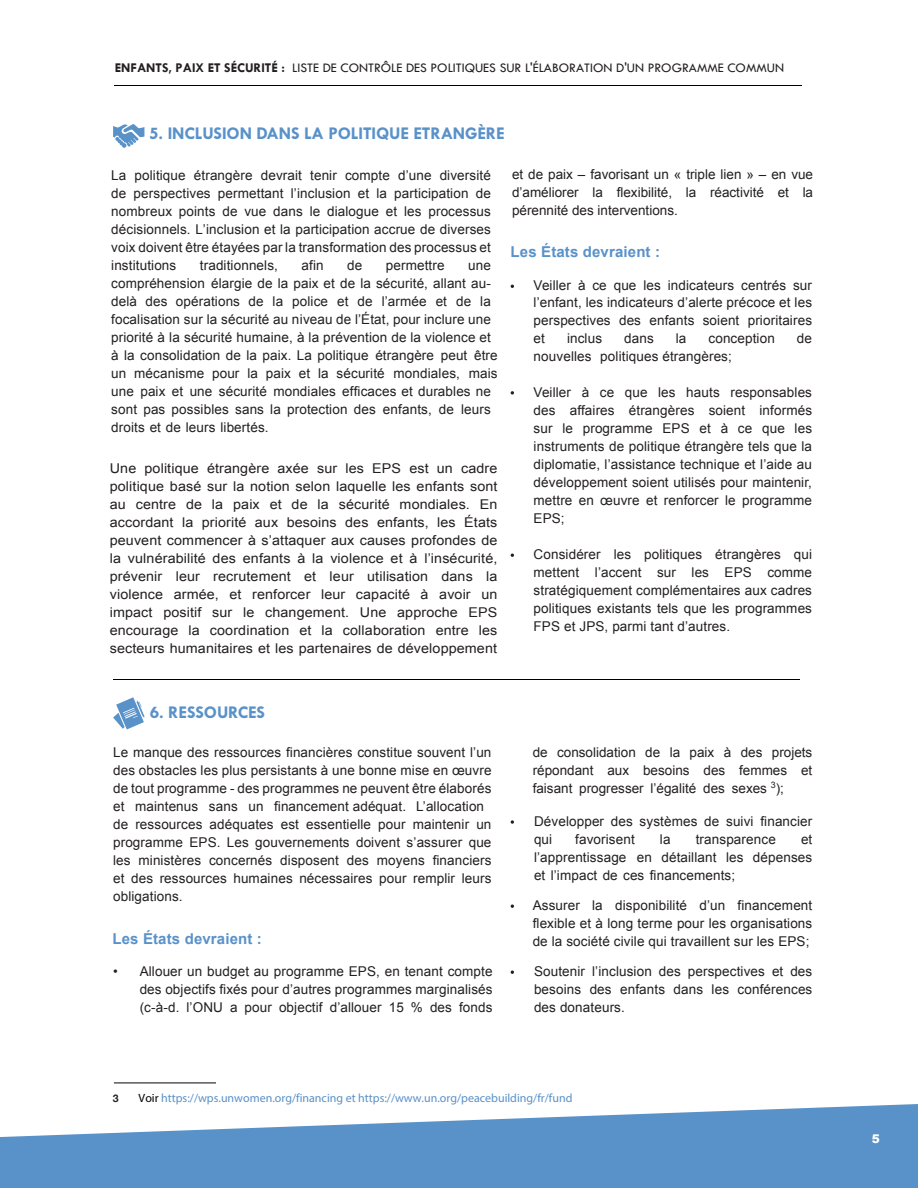
<style>
.page{position:relative;width:918px;height:1188px;background:#fff}
.page>*{position:absolute;margin:0;border:0;box-sizing:border-box;transform-origin:0 0}
.t1{font:700 18px "Tw Cen MT Std";letter-spacing:-.01em;color:#5991c9}
.t2{font:700 15px "Arial";letter-spacing:.01em;color:#5991c9}
.t3{font:13.5px/18px "Arial";letter-spacing:.01em;color:#231f20;text-align:justify}
.t4{font:13.5px/18px "Arial";letter-spacing:.01em;color:#231f20;text-align:justify;scale:1.06 1}
.t5{font:13.5px/18px "Arial";letter-spacing:.01em;color:#231f20;text-align:justify}
.t6{font:13.5px "Tw Cen";color:#231f20}
.t7{font:12px "Myriad Pro";color:#5991c9}
.t8{font:900 12px "Arial";color:#fff}
.t9{font:700 10.5px "Helvetica Neue";color:#231f20}
.s1{font-weight:700}
.s2{font-style:inherit}
.s3{color:#000}
</style>
<div class="page">
<svg style="left:0;top:1104px;width:918px;height:84px;fill:#5991c9"></svg>
<hr style="left:115px;top:85px;width:687px;height:1px;background:#000">
<svg style="left:113px;top:124px;width:31px;height:24px"></svg>
<svg style="left:511px;top:391px;width:3px;height:4px"></svg>
<hr style="left:113px;top:680px;width:687px;height:1px;background:#000">
<svg style="left:113px;top:697px;width:31px;height:32px"></svg>
<svg style="left:511px;top:820px;width:3px;height:4px"></svg>
<hr style="left:114px;top:1082px;width:102px;height:2px;background:#57585a">
<p class="t6" style="left:115px;top:60px;width:671px"><span class="s1">ENFANTS, PAIX ET SÉCURITÉ :</span> LISTE DE CONTRÔLE DES POLITIQUES SUR L'ÉLABORATION D'UN PROGRAMME COMMUN</p>
<p class="t1" style="left:149px;top:124px;width:357px">5. INCLUSION DANS LA POLITIQUE ETRANGÈRE</p>
<p class="t3" style="left:111px;top:166px;width:381px">La politique étrangère devrait tenir compte d’une diversité de perspectives permettant l’inclusion et la participation de nombreux points de vue dans le dialogue et les processus décisionnels. L’inclusion et la participation accrue de diverses voix doivent être étayées par la transformation des processus et institutions</p>
<p class="t3" style="left:200px;top:256px;width:80px">traditionnels,</p>
<p class="t3" style="left:302px;top:256px;width:24px">afin</p>
<p class="t3" style="left:347px;top:256px;width:17px">de</p>
<p class="t3" style="left:386px;top:256px;width:60px">permettre</p>
<p class="t3" style="left:111px;top:256px;width:388px;text-align:left;text-indent:357px">une compréhension élargie de la paix et de la sécurité, allant au&shy;delà des opérations de la police et de l’armée et de la focalisation sur la sécurité au niveau de l’État, pour inclure une priorité à la sécurité humaine, à la prévention de la violence et à la consolidation de la paix. La politique étrangère peut être un mécanisme pour la paix et <span class="s2">la</span> sécurité mondiales, mais une paix et une sécurité mondiales efficaces et durables ne sont pas possibles sans la protection des enfants, de leurs droits et de leurs libertés.</p>
<p class="t4" style="left:110px;top:459px;width:367px">Une politique étrangère axée sur les EPS est un cadre politique basé sur la notion selon laquelle les enfants sont au centre de la paix et de la sécurité mondiales. En accordant la priorité aux besoins des enfants, les États peuvent commencer à s’attaquer aux causes profondes de la vulnérabilité des enfants à la violence et à l’insécurité, prévenir leur recrutement et leur utilisation dans la violence armée, et renforcer leur capacité à avoir un impact positif sur le changement. Une approche EPS encourage la coordination et la collaboration entre les secteurs humanitaires et les partenaires de développement</p>
<p class="t5" style="left:512px;top:166px;width:303px">et de paix – favorisant un « triple lien » – en vue d’améliorer la flexibilité, la réactivité et la pérennité des interventions.</p>
<p class="t2" style="left:511px;top:241px;width:151px">Les États devraient :</p>
<p class="t3" style="left:534px;top:276px;width:280px">Veiller à ce que les indicateurs centrés sur l’enfant, les indicateurs d’alerte précoce et les perspectives des enfants soient prioritaires et</p>
<p class="t3" style="left:567px;top:330px;width:37px">inclus</p>
<p class="t3" style="left:624px;top:330px;width:31px">dans</p>
<p class="t3" style="left:676px;top:330px;width:12px">la</p>
<p class="t3" style="left:709px;top:330px;width:68px">conception</p>
<p class="t3" style="left:797px;top:330px;width:17px">de</p>
<p class="t3" style="left:534px;top:348px;width:200px">nouvelles politiques étrangères;</p>
<p class="t3" style="left:534px;top:384px;width:280px">Veiller à ce que les hauts responsables des affaires étrangères soient informés sur le programme EPS et à ce que les instruments de politique étrangère tels que la diplomatie, l’assistance technique et l’aide au développement soient utilisés pour maintenir, mettre en œuvre et renforcer le programme EPS;</p>
<p class="t3" style="left:534px;top:546px;width:280px">Considérer les politiques étrangères qui mettent l’accent sur les EPS comme stratégiquement complémentaires aux cadres politiques existants tels que les programmes FPS et JPS, parmi tant d’autres.</p>
<p class="t1" style="left:150px;top:703px;width:117px">6. RESSOURCES</p>
<p class="t3" style="left:113px;top:743px;width:380px;text-align:left">Le manque des ressources financières constitue souvent l’un des obstacles les plus persistants à une bonne mise en œuvre de tout programme - des programmes ne peuvent être élaborés et maintenus sans un financement adéquat. L’allocation de ressources adéquates est essentielle pour maintenir un programme EPS. Les gouvernements doivent s’assurer que les ministères concernés disposent des moyens financiers et des ressources humaines nécessaires pour remplir leurs obligations.</p>
<p class="t2" style="left:113px;top:929px;width:151px">Les États devraient :</p>
<p class="t3" style="left:113px;top:963px;width:6px">•</p>
<p class="t3" style="left:140px;top:963px;width:354px">Allouer un budget au programme EPS, en tenant compte des objectifs fixés pour d’autres programmes marginalisés (c-à-d. l’ONU a pour objectif d’allouer 15 % des fonds</p>
<p class="t5" style="left:533px;top:743px;width:281px">de consolidation de la paix à des projets répondant aux besoins des femmes et faisant progresser l’égalité des sexes <sup>3</sup>);</p>
<p class="t3" style="left:534px;top:813px;width:280px">Développer des systèmes de suivi financier qui</p>
<p class="t3" style="left:575px;top:831px;width:61px">favorisent</p>
<p class="t3" style="left:660px;top:831px;width:12px">la</p>
<p class="t3" style="left:696px;top:831px;width:82px">transparence</p>
<p class="t3" style="left:534px;top:831px;width:280px;text-indent:267px">et l’apprentissage en détaillant les dépenses et l’impact de ces financements;</p>
<p class="t5" style="left:533px;top:897px;width:281px">Assurer la disponibilité d’un financement flexible et à long terme pour les organisations de la société civile qui travaillent sur les EPS;</p>
<p class="t5" style="left:534px;top:962px;width:280px">Soutenir l’inclusion des perspectives et des besoins des enfants dans les conférences des donateurs.</p>
<p class="t9" style="left:113px;top:1090px;width:7px">3</p>
<p class="t7" style="left:139px;top:1091px;width:435px"><span class="s3">Voir</span> https://wps.unwomen.org/financing et https://www.un.org/peacebuilding/fr/fund</p>
<p class="t8" style="left:872px;top:1130px;width:10px">5</p>
</div>
